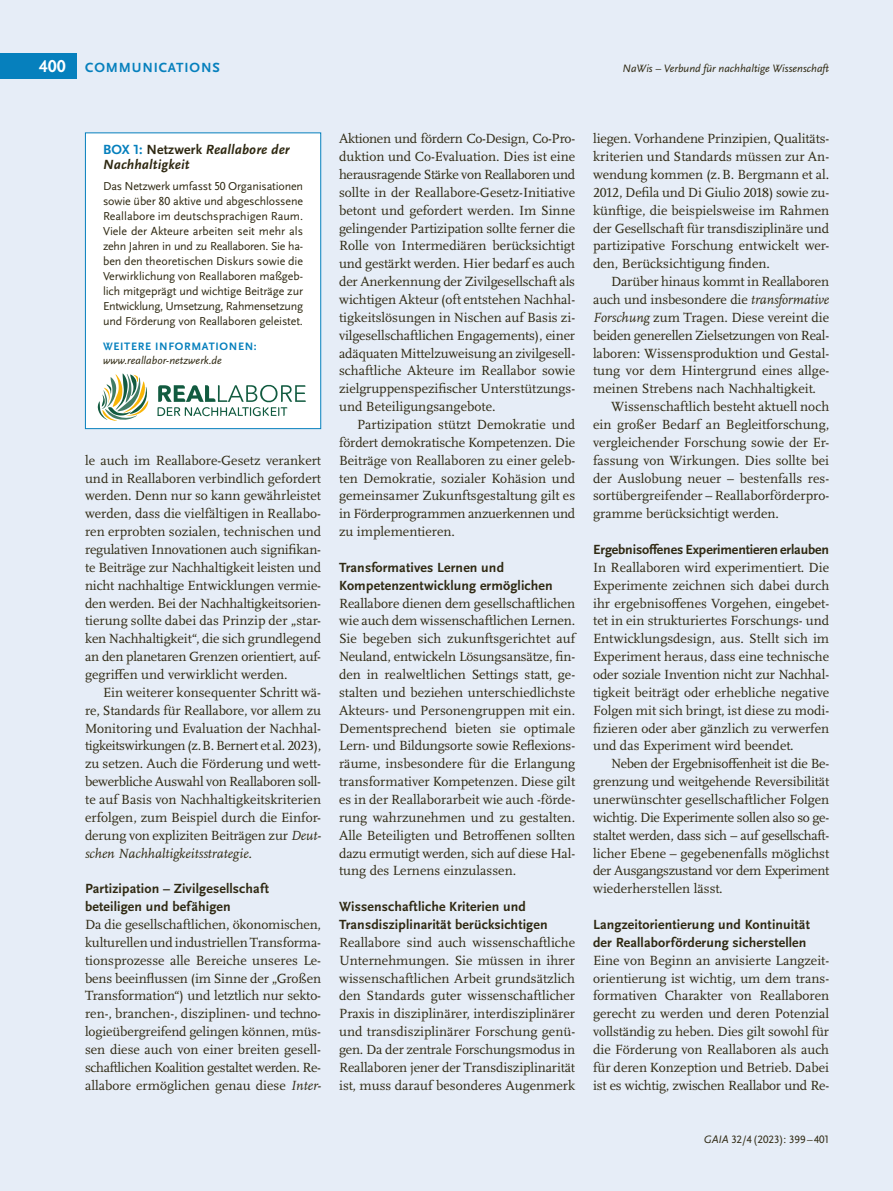
<style>
.page{position:relative;width:893px;height:1191px;background:#e6edf7}
.page>*{position:absolute;margin:0;border:0;box-sizing:border-box;transform-origin:0 0}
.t1{font:700 17.85px "Scala Sans Pro";color:#fff}
.Fließtext_oE{font:13.8px/17.9px "Scala Pro";color:#2f2912;text-align:justify}
.Ü3_9_25_11_9{font:700 13.8px/17.9px "Scala Sans Pro";letter-spacing:.01em;color:#2f2912}
.Fließtext_oE-2{font:13.8px "Scala Pro";letter-spacing:-.02em;color:#2f2912}
.Box_english{font:italic 700 13.8px/15px "Scala Sans Pro";letter-spacing:.01em;color:#2f2912}
.Ü3_9_25_11_9-2{font:700 13.8px "Scala Sans Pro";letter-spacing:-.01em;color:#2f2912}
.InfoÜ{font:700 13.8px "Scala Sans Pro";letter-spacing:.06em;color:#0680bd}
.Box_english-2{font:12px/15px "Scala Sans Pro";letter-spacing:-.01em;color:#2f2912;text-align:justify}
.Box_english-3{font:italic 11.25px "Scala Sans Pro";color:#2f2912}
.t2{font:11.25px "Scala Sans Pro";color:#2f2912}
.Box_english-4{font:700 11.25px "Scala Sans Pro";letter-spacing:.06em;color:#0680bd}
.s1{font-style:normal;color:#0680bd}
.s2{font-style:normal}
.s3{font-style:italic}
</style>
<div class="page">
<div style="left:0;top:53px;width:77px;height:25px;background:#0680bd"></div>
<div style="left:85px;top:132px;width:236px;height:297px;background:#fff;border:1px solid #0680bd"></div>
<svg style="left:158px;top:384px;width:148px;height:32px"></svg>
<svg style="left:98px;top:373px;width:50px;height:48px"></svg>
<p class="t1" style="left:39px;top:56px;width:28px">400</p>
<h5 class="InfoÜ" style="left:85px;top:59px;width:136px">COMMUNICATIONS</h5>
<p class="Box_english-3" style="left:623px;top:62px;width:208px">NaWis – Verbund für nachhaltige Wissenschaft</p>
<p class="Box_english" style="left:103px;top:142px;width:188px"><span class="s1">BOX 1:</span> <span class="s2">Netzwerk</span> Reallabore der<br>Nachhaltigkeit</p>
<p class="Box_english-2" style="left:103px;top:178px;width:202px">Das Netzwerk umfasst 50 Organisationen sowie über 80 aktive und abgeschlossene Reallabore im deutschsprachigen Raum.<br>Viele der Akteure arbeiten seit mehr als zehn Jahren in und zu Reallaboren. Sie ha&shy;ben den theoretischen Diskurs sowie die Verwirklichung von Reallaboren maßgeb&shy;lich mitgeprägt und wichtige Beiträge zur Entwicklung, Umsetzung, Rahmensetzung und Förderung von Reallaboren geleistet.</p>
<p class="Box_english-4" style="left:103px;top:340px;width:155px">WEITERE INFORMATIONEN:</p>
<p class="Box_english-3" style="left:103px;top:354px;width:120px">www.reallabor-netzwerk.de</p>
<p class="Fließtext_oE" style="left:85px;top:451px;width:238px">le auch im Reallabore-Gesetz verankert und in Reallaboren verbindlich gefordert werden. Denn nur so kann gewährleistet werden, dass die vielfältigen in Reallabo&shy;ren erprobten sozialen, technischen und regulativen Innovationen auch signifikan&shy;te Beiträge zur Nachhaltigkeit leisten und nicht nachhaltige Entwicklungen vermie&shy;den werden. Bei der Nachhaltigkeitsorien&shy;tierung sollte dabei das Prinzip der „star-</p>
<p class="Fließtext_oE" style="left:85px;top:630px;width:238px">ken Nachhaltigkeit“, die sich grundlegend an den planetaren Grenzen orientiert, auf&shy;gegriffen und verwirklicht werden.</p>
<p class="Fließtext_oE" style="left:85px;top:683px;width:238px;text-indent:18px">Ein weiterer konsequenter Schritt wä&shy;re, Standards für Reallabore, vor allem zu Monitoring und Evaluation der Nachhal&shy;tigkeitswirkungen (z.B. Bernert et al. 2023), zu setzen. Auch die Förderung und wett&shy;bewerbliche Auswahl von Reallaboren soll&shy;te auf Basis von Nachhaltigkeitskriterien erfolgen, zum Beispiel durch die Einfor&shy;derung von expliziten Beiträgen zur <span class="s3">Deut&shy;schen Nachhaltigkeitsstrategie.</span></p>
<h3 class="Ü3_9_25_11_9" style="left:85px;top:880px;width:185px">Partizipation – Zivilgesellschaft beteiligen und befähigen</h3>
<p class="Fließtext_oE" style="left:85px;top:915px;width:238px">Da die gesellschaftlichen, ökonomischen, kulturellen und industriellen Transforma&shy;tionsprozesse alle Bereiche unseres Le&shy;bens beeinflussen (im Sinne der „Großen Transformation“) und letztlich nur sekto&shy;ren-, branchen-, disziplinen- und techno&shy;logieübergreifend gelingen können, müs-</p>
<p class="Fließtext_oE" style="left:85px;top:1040px;width:238px">sen diese auch von einer breiten gesell&shy;schaftlichen Koalition gestaltet werden. Re&shy;allabore ermöglichen genau diese <span class="s3">Inter-</span></p>
<p class="Fließtext_oE-2" style="left:339px;top:131px;width:236px">Aktionen und fördern Co-Design, Co-Pro-</p>
<p class="Fließtext_oE" style="left:339px;top:148px;width:238px">duktion und Co-Evaluation. Dies ist eine herausragende Stärke von Reallaboren und sollte in der Reallabore-Gesetz-Initiative betont und gefordert werden. Im Sinne gelingender Partizipation sollte ferner die Rolle von Intermediären berücksichtigt und gestärkt werden. Hier bedarf es auch der Anerkennung der Zivilgesellschaft als wichtigen Akteur (oft entstehen Nachhal&shy;tigkeitslösungen in Nischen auf Basis zi&shy;vilgesellschaftlichen Engagements), einer adäquaten Mittelzuweisung an zivilgesell&shy;schaftliche Akteure im Reallabor sowie zielgruppenspezifischer Unterstützungs&shy;und Beteiligungsangebote.</p>
<p class="Fließtext_oE" style="left:339px;top:416px;width:238px;text-indent:18px">Partizipation stützt Demokratie und fördert demokratische Kompetenzen. Die Beiträge von Reallaboren zu einer geleb&shy;ten Demokratie, sozialer Kohäsion und gemeinsamer Zukunftsgestaltung gilt es in Förderprogrammen anzuerkennen und zu implementieren.</p>
<h3 class="Ü3_9_25_11_9" style="left:339px;top:558px;width:215px">Transformatives Lernen und<br>Kompetenzentwicklung ermöglichen</h3>
<p class="Fließtext_oE" style="left:339px;top:594px;width:238px">Reallabore dienen dem gesellschaftlichen wie auch dem wissenschaftlichen Lernen.<br>Sie begeben sich zukunftsgerichtet auf Neuland, entwickeln Lösungsansätze, fin&shy;den in realweltlichen Settings statt, ge&shy;stalten und beziehen unterschiedlichste Akteurs- und Personengruppen mit ein.<br>Dementsprechend bieten sie optimale Lern- und Bildungsorte sowie Reflexions&shy;räume, insbesondere für die Erlangung transformativer Kompetenzen. Diese gilt es in der Reallaborarbeit wie auch -förde&shy;rung wahrzunehmen und zu gestalten.<br>Alle Beteiligten und Betroffenen sollten dazu ermutigt werden, sich auf diese Hal&shy;tung des Lernens einzulassen.</p>
<h3 class="Ü3_9_25_11_9" style="left:339px;top:898px;width:210px">Wissenschaftliche Kriterien und<br>Transdisziplinarität berücksichtigen</h3>
<p class="Fließtext_oE" style="left:339px;top:933px;width:238px">Reallabore sind auch wissenschaftliche Unternehmungen. Sie müssen in ihrer wissenschaftlichen Arbeit grundsätzlich den Standards guter wissenschaftlicher Praxis in disziplinärer, interdisziplinärer und transdisziplinärer Forschung genü&shy;gen. Da der zentrale Forschungsmodus in Reallaboren jener der Transdisziplinarität ist, muss darauf besonderes Augenmerk</p>
<p class="Fließtext_oE" style="left:593px;top:130px;width:238px">liegen. Vorhandene Prinzipien, Qualitäts&shy;kriterien und Standards müssen zur An&shy;wendung kommen (z.B. Bergmann et al.<br>2012, Defila und Di Giulio 2018) sowie zu&shy;künftige, die beispielsweise im Rahmen der Gesellschaft für transdisziplinäre und partizipative Forschung entwickelt wer&shy;den, Berücksichtigung finden.</p>
<p class="Fließtext_oE" style="left:611px;top:273px;width:220px">Darüber hinaus kommt in Reallaboren</p>
<p class="Fließtext_oE" style="left:593px;top:291px;width:238px">auch und insbesondere die <span class="s3">transformative</span></p>
<p class="Fließtext_oE" style="left:593px;top:308px;width:238px"><span class="s3">Forschung</span> zum Tragen. Diese vereint die</p>
<p class="Fließtext_oE-2" style="left:593px;top:327px;width:238px">beiden generellen Zielsetzungen von Real-</p>
<p class="Fließtext_oE" style="left:593px;top:344px;width:238px">laboren: Wissensproduktion und Gestal-</p>
<p class="Fließtext_oE" style="left:593px;top:362px;width:238px">tung vor dem Hintergrund eines allge-</p>
<p class="Fließtext_oE" style="left:593px;top:380px;width:224px">meinen Strebens nach Nachhaltigkeit.</p>
<p class="Fließtext_oE" style="left:611px;top:398px;width:220px">Wissenschaftlich besteht aktuell noch</p>
<p class="Fließtext_oE" style="left:593px;top:416px;width:238px">ein großer Bedarf an Begleitforschung,</p>
<p class="Fließtext_oE" style="left:593px;top:433px;width:238px">vergleichender Forschung sowie der Er-</p>
<p class="Fließtext_oE" style="left:593px;top:451px;width:238px">fassung von Wirkungen. Dies sollte bei</p>
<p class="Fließtext_oE" style="left:593px;top:469px;width:238px">der Auslobung neuer – bestenfalls res-</p>
<p class="Fließtext_oE" style="left:593px;top:487px;width:238px">sortübergreifender – Reallaborförderpro-</p>
<p class="Fließtext_oE" style="left:593px;top:505px;width:187px">gramme berücksichtigt werden.</p>
<h3 class="Ü3_9_25_11_9-2" style="left:593px;top:541px;width:238px">Ergebnisoffenes Experimentieren erlauben</h3>
<p class="Fließtext_oE" style="left:593px;top:558px;width:238px">In Reallaboren wird experimentiert. Die Experimente zeichnen sich dabei durch ihr ergebnisoffenes Vorgehen, eingebet&shy;tet in ein strukturiertes Forschungs- und Entwicklungsdesign, aus. Stellt sich im Experiment heraus, dass eine technische oder soziale Invention nicht zur Nachhal&shy;tigkeit beiträgt oder erhebliche negative Folgen mit sich bringt, ist diese zu modi&shy;fizieren oder aber gänzlich zu verwerfen und das Experiment wird beendet.</p>
<p class="Fließtext_oE" style="left:593px;top:755px;width:238px;text-indent:18px">Neben der Ergebnisoffenheit ist die Be&shy;grenzung und weitgehende Reversibilität unerwünschter gesellschaftlicher Folgen wichtig. Die Experimente sollen also so ge&shy;staltet werden, dass sich – auf gesellschaft&shy;licher Ebene – gegebenenfalls möglichst der Ausgangszustand vor dem Experiment wiederherstellen lässt.</p>
<h3 class="Ü3_9_25_11_9" style="left:593px;top:915px;width:218px">Langzeitorientierung und Kontinuität der Reallaborförderung sicherstellen</h3>
<p class="Fließtext_oE" style="left:593px;top:951px;width:238px">Eine von Beginn an anvisierte Langzeit&shy;orientierung ist wichtig, um dem trans&shy;formativen Charakter von Reallaboren gerecht zu werden und deren Potenzial vollständig zu heben. Dies gilt sowohl für die Förderung von Reallaboren als auch für deren Konzeption und Betrieb. Dabei ist es wichtig, zwischen Reallabor und Re-</p>
<p class="t2" style="left:704px;top:1133px;width:127px"><span class="s3">GAIA</span> 32/4 (2023): 399 – 401</p>
</div>
